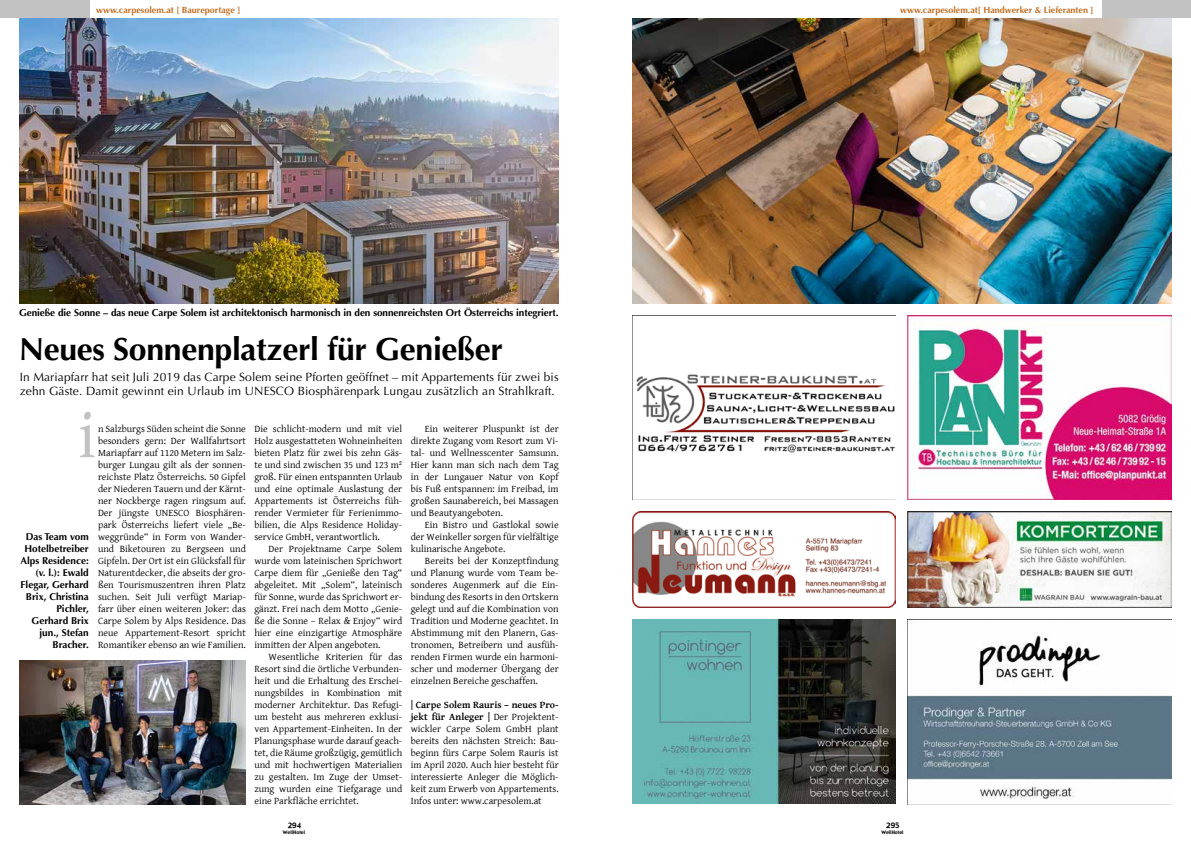
<style>
.page{position:relative;width:1191px;height:842px;background:#fff}
.page>*{position:absolute;margin:0;border:0;box-sizing:border-box;transform-origin:0 0}
.t1{font:68.5px "Gentium Basic";color:#c2c2c3}
.t2{font:700 32px "Optima";letter-spacing:-.01em;color:#000}
.t3{font:12px/14.4px "Optima";letter-spacing:.01em;color:#000}
.t4{font:10px/12px "Gentium Basic";color:#000;text-align:justify}
.t5{font:700 10px/12px "Optima";letter-spacing:-.01em;color:#000;text-align:right}
.t6{font:700 9px "Optima";color:#c26c1f}
.t7{font:7.3px "Gadget";color:#000}
.t8{font:4.8px "Gadget";color:#000}
.s1{font-weight:700}
</style>
<div class="page">
<img style="left:632px;top:17px;width:539px;height:286px">
<img style="left:20px;top:17px;width:538px;height:287px">
<div style="left:0;top:0;width:89px;height:17px;background:#c2c2c3"></div>
<div style="left:1102px;top:0;width:89px;height:17px;background:#c2c2c3"></div>
<img style="left:907px;top:315px;width:264px;height:184px">
<img style="left:907px;top:620px;width:264px;height:184px">
<img style="left:632px;top:620px;width:264px;height:184px">
<img style="left:632px;top:511px;width:264px;height:97px">
<img style="left:907px;top:511px;width:264px;height:97px">
<img style="left:19px;top:660px;width:227px;height:144px">
<img style="left:632px;top:315px;width:264px;height:184px">
<p class="t6" style="left:96px;top:5px;width:146px">www.carpesolem.at [ Baureportage ]</p>
<p class="t6" style="left:900px;top:5px;width:195px">www.carpesolem.at[ Handwerker &amp; Lieferanten ]</p>
<p class="t5" style="left:19px;top:307px;width:541px">Genieße die Sonne – das neue Carpe Solem ist architektonisch harmonisch in den sonnenreichsten Ort Österreichs integriert.</p>
<h2 class="t2" style="left:19px;top:331px;width:485px">Neues Sonnenplatzerl für Genießer</h2>
<p class="t3" style="left:20px;top:370px;width:540px">In Mariapfarr hat seit Juli 2019 das Carpe Solem seine Pforten geöffnet – mit Appartements für zwei bis zehn Gäste. Damit gewinnt ein Urlaub im UNESCO Biosphärenpark Lungau zusätzlich an Strahlkraft.</p>
<h1 class="t1" style="left:78px;top:385px;width:20px">i</h1>
<p class="t4" style="left:98px;top:423px;width:149px">n Salzburgs Süden scheint die Sonne besonders gern: Der Wallfahrtsort Mariapfarr auf 1120 Metern im Salz&shy;burger Lungau gilt als der sonnen&shy;reichste Platz Österreichs. 50 Gipfel der Niederen Tauern und der Kärnt&shy;ner Nockberge ragen ringsum auf.<br>Der jüngste UNESCO Biosphären&shy;park Österreichs liefert viele „Be&shy;weggründe“ in Form von Wander&shy;und Biketouren zu Bergseen und Gipfeln. Der Ort ist ein Glücksfall für Naturentdecker, die abseits der gro&shy;ßen Tourismuszentren ihren Platz suchen. Seit Juli verfügt Mariap&shy;farr über einen weiteren Joker: das Carpe Solem by Alps Residence. Das neue Appartement-Resort spricht Romantiker ebenso an wie Familien.</p>
<p class="t4" style="left:254px;top:423px;width:149px">Die schlicht-modern und mit viel Holz ausgestatteten Wohneinheiten bieten Platz für zwei bis zehn Gäs&shy;te und sind zwischen 35 und 123 m² groß. Für einen entspannten Urlaub und eine optimale Auslastung der Appartements ist Österreichs füh&shy;render Vermieter für Ferienimmo&shy;bilien, die Alps Residence Holiday&shy;service GmbH, verantwortlich.</p>
<p class="t4" style="left:411px;top:423px;width:149px;text-indent:14px">Ein weiterer Pluspunkt ist der direkte Zugang vom Resort zum Vi&shy;tal- und Wellnesscenter Samsunn.<br>Hier kann man sich nach dem Tag in der Lungauer Natur von Kopf bis Fuß entspannen: im Freibad, im großen Saunabereich, bei Massagen und Beautyangeboten.</p>
<p class="t4" style="left:411px;top:519px;width:149px;text-indent:14px">Ein Bistro und Gastlokal sowie der Weinkeller sorgen für vielfältige kulinarische Angebote.</p>
<p class="t4" style="left:411px;top:555px;width:149px;text-indent:14px">Bereits bei der Konzeptfindung und Planung wurde vom Team be&shy;sonderes Augenmerk auf die Ein&shy;bindung des Resorts in den Ortskern gelegt und auf die Kombination von Tradition und Moderne geachtet. In Abstimmung mit den Planern, Gas&shy;tronomen, Betreibern und ausfüh&shy;renden Firmen wurde ein harmoni&shy;scher und moderner Übergang der einzelnen Bereiche geschaffen.</p>
<p class="t4" style="left:411px;top:699px;width:149px"><span class="s1">| Carpe Solem Rauris – neues Pro&shy;jekt für Anleger |</span> Der Projektent&shy;wickler Carpe Solem GmbH plant bereits den nächsten Streich: Bau&shy;beginn fürs Carpe Solem Rauris ist im April 2020. Auch hier besteht für interessierte Anleger die Möglich&shy;keit zum Erwerb von Appartements.<br>Infos unter: www.carpesolem.at</p>
<p class="t5" style="left:20px;top:531px;width:70px">Das Team vom<br>Hotelbetreiber<br>Alps Residence: (v. l.): Ewald<br>Flegar, Gerhard<br>Brix, Christina<br>Pichler,<br>Gerhard Brix jun., Stefan<br>Bracher.</p>
<p class="t4" style="left:254px;top:543px;width:149px;text-indent:14px">Der Projektname Carpe Solem wurde vom lateinischen Sprichwort Carpe diem für „Genieße den Tag“ abgeleitet. Mit „Solem“, lateinisch für Sonne, wurde das Sprichwort er&shy;gänzt. Frei nach dem Motto „Genie&shy;ße die Sonne – Relax &amp; Enjoy“ wird hier eine einzigartige Atmosphäre inmitten der Alpen angeboten.</p>
<p class="t4" style="left:254px;top:651px;width:149px;text-indent:14px">Wesentliche Kriterien für das Resort sind die örtliche Verbunden&shy;heit und die Erhaltung des Erschei&shy;nungsbildes in Kombination mit moderner Architektur. Das Refugi&shy;um besteht aus mehreren exklusi&shy;ven Appartement-Einheiten. In der Planungsphase wurde darauf geach&shy;tet, die Räume großzügig, gemütlich und mit hochwertigen Materialien zu gestalten. Im Zuge der Umset&shy;zung wurden eine Tiefgarage und eine Parkfläche errichtet.</p>
<p class="t7" style="left:288px;top:821px;width:15px">294</p>
<p class="t8" style="left:283px;top:829px;width:24px">WellHotel</p>
<p class="t7" style="left:886px;top:821px;width:15px">295</p>
<p class="t8" style="left:881px;top:829px;width:24px">WellHotel</p>
</div>
